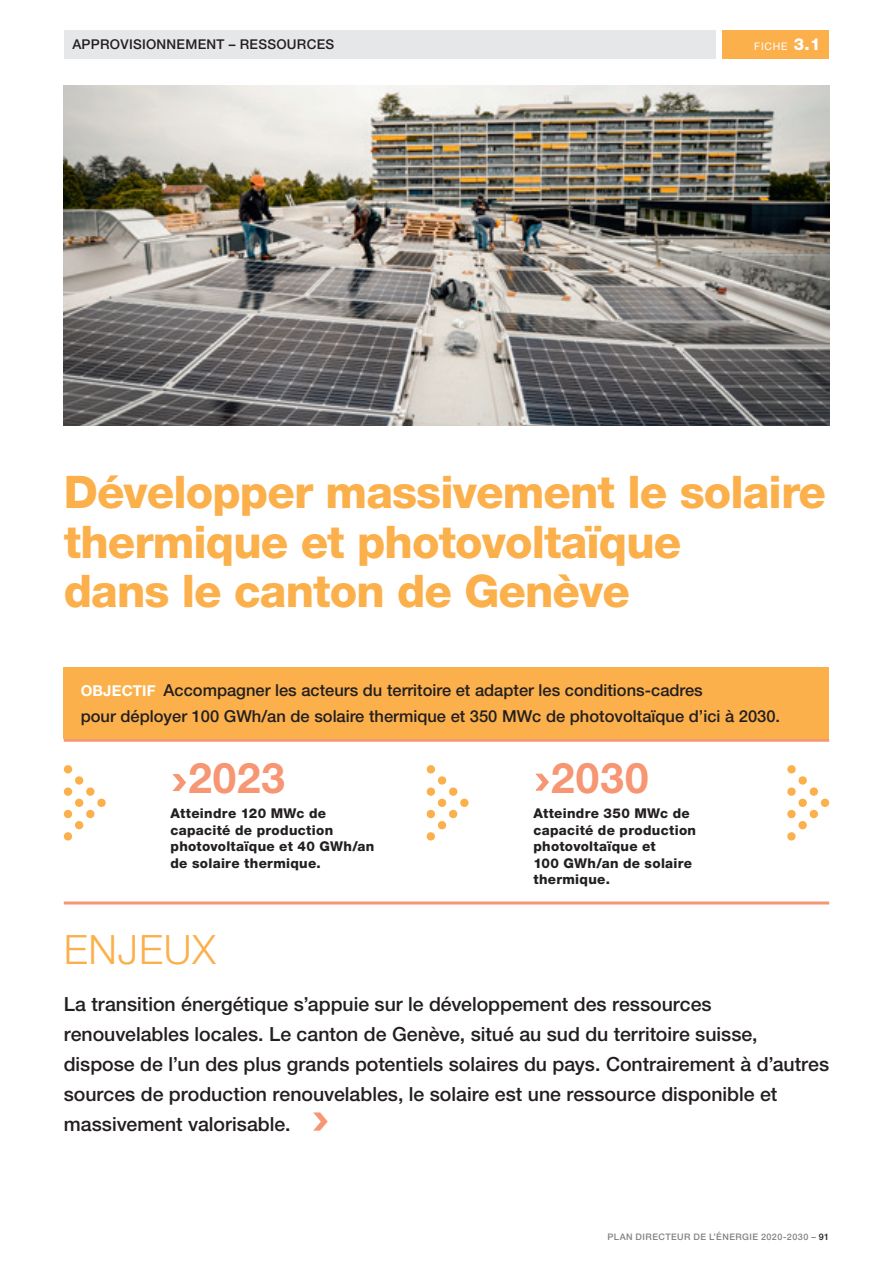
<style>
.page{position:relative;width:893px;height:1263px;background:#fff}
.page>*{position:absolute;margin:0;border:0;box-sizing:border-box;transform-origin:0 0}
.t1{font:800 45px/49.5px "Helvetica Neue LT Std";letter-spacing:-.02em;color:#fbb04b}
.t2{font:800 45px "SF Pro Text";color:#f69672}
.t3{font:700 42.15px "Helvetica Neue LT Std";letter-spacing:.025em;color:#f69672}
.t4{font:300 40.5px "Helvetica Neue LT Std";letter-spacing:.02em;color:#fbb04b}
.t5{font:500 19.5px/30px "Helvetica Neue LT Std";color:#231f20}
.t6{font:500 16.5px/25.5px "Helvetica Neue LT Std";color:#231f20}
.t7{font:800 13.5px/16.5px "Helvetica Neue LT Std";letter-spacing:.025em;color:#231f20}
.t8{font:500 13.5px "Helvetica Neue LT Std";letter-spacing:.02em;color:#231f20}
.t9{font:10.5px "Helvetica Neue LT Std";letter-spacing:.07em;color:#fff}
.t10{font:500 9px "Helvetica Neue LT Std";letter-spacing:.05em;color:#808285}
.s1{font-weight:800;font-size:16.5px}
.s2{font-weight:700;font-size:15px;color:#fff}
.s3{font-family:"SF Pro Text";font-size:39.3px}
.s4{color:#231f20}
</style>
<div class="page">
<div style="left:64px;top:30px;width:651px;height:29px;background:#e6e7e9"></div>
<div style="left:723px;top:30px;width:106px;height:29px;background:#fbb04b"></div>
<img style="left:64px;top:85px;width:765px;height:340px">
<hr style="left:64px;top:901px;width:765px;height:3px;background:#f69672">
<hr style="left:64px;top:739px;width:765px;height:3px;background:#f69672">
<div style="left:64px;top:667px;width:765px;height:72px;background:#fbb04b"></div>
<svg style="left:63px;top:765px;width:43px;height:76px"></svg>
<svg style="left:426px;top:765px;width:43px;height:76px"></svg>
<svg style="left:787px;top:765px;width:43px;height:76px"></svg>
<p class="t8" style="left:72px;top:36px;width:263px">APPROVISIONNEMENT – RESSOURCES</p>
<p class="t9" style="left:754px;top:40px;width:68px">FICHE <span class="s1">3.1</span></p>
<h1 class="t1" style="left:64px;top:467px;width:764px">Développer massivement le solaire thermique et photovoltaïque<br>dans le canton de Genève</h1>
<p class="t6" style="left:81px;top:677px;width:701px"><span class="s2">OBJECTIF</span> Accompagner les acteurs du territoire et adapter les conditions-cadres<br>pour déployer 100 GWh/an de solaire thermique et 350 MWc de photovoltaïque d’ici à 2030.</p>
<h2 class="t3" style="left:171px;top:752px;width:116px"><span class="s3">›</span>2023</h2>
<p class="t7" style="left:171px;top:805px;width:205px">Atteindre 120 MWc de capacité de production photovoltaïque et 40 GWh/an de solaire thermique.</p>
<h2 class="t3" style="left:533px;top:752px;width:117px"><span class="s3">›</span>2030</h2>
<p class="t7" style="left:533px;top:805px;width:164px">Atteindre 350 MWc de capacité de production photovoltaïque et<br>100 GWh/an de solaire thermique.</p>
<h3 class="t4" style="left:64px;top:925px;width:153px">ENJEUX</h3>
<p class="t5" style="left:64px;top:989px;width:767px">La transition énergétique s’appuie sur le développement des ressources renouvelables locales. Le canton de Genève, situé au sud du territoire suisse, dispose de l’un des plus grands potentiels solaires du pays. Contrairement à d’autres sources de production renouvelables, le solaire est une ressource disponible et massivement valorisable.</p>
<h1 class="t2" style="left:310px;top:1092px;width:22px">›</h1>
<p class="t10" style="left:607px;top:1231px;width:223px">PLAN DIRECTEUR DE L’ÉNERGIE 2020-2030 – <span class="s4">91</span></p>
</div>
